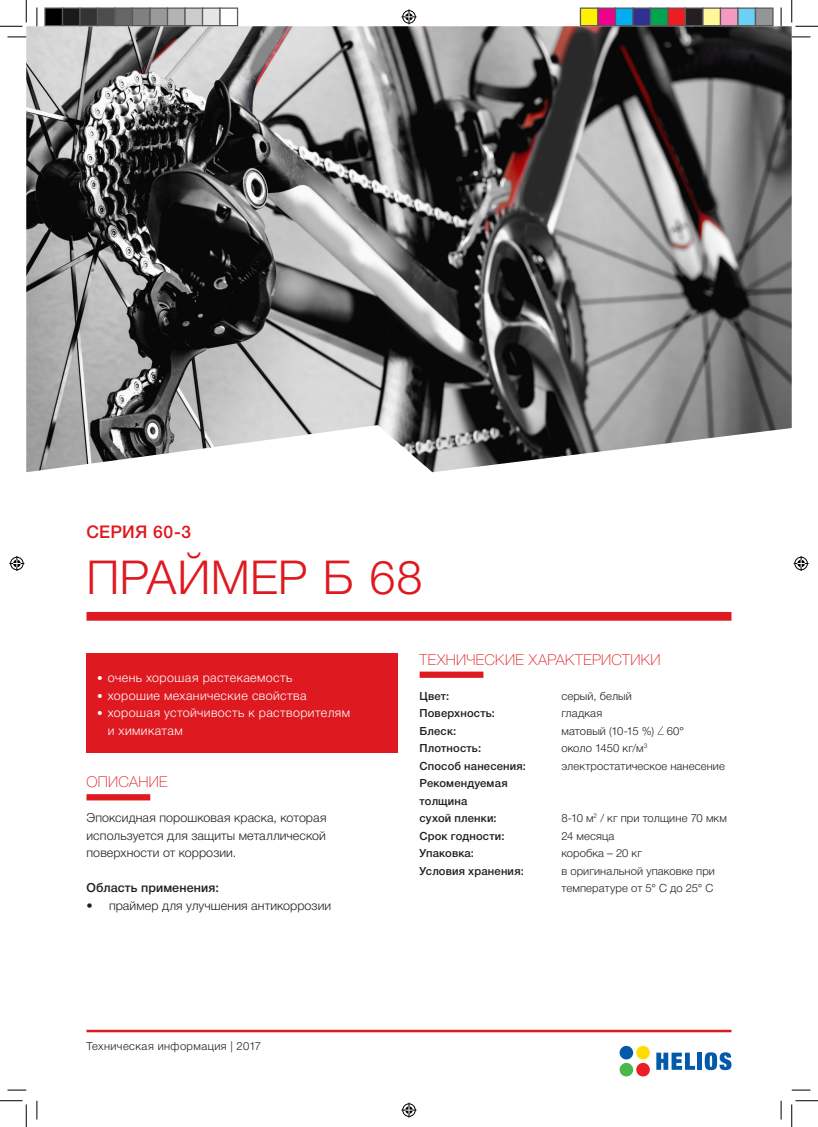
<style>
.page{position:relative;width:818px;height:1127px;background:#fff}
.page>*{position:absolute;margin:0;border:0;box-sizing:border-box;transform-origin:0 0}
.t1{font:300 46.88px "Helvetica Neue Cyr";letter-spacing:.005em;color:#de1920}
.t2{font:500 17.5px "Helvetica Neue Cyr";color:#de1920}
.t3{font:100 15px "Helvetica Neue Cyr";letter-spacing:.02em;color:#de1920}
.t4{font:300 12.5px/17.5px "Helvetica Neue Cyr";letter-spacing:.01em;color:#231f20;text-align:justify}
.t5{font:300 12.5px/17.5px "Helvetica Neue Cyr";letter-spacing:.035em;color:#fff}
.t6{font:500 12.5px "Helvetica Neue Cyr";letter-spacing:.01em;color:#231f20}
.t7{font:300 11.25px/17.5px "Helvetica Neue Cyr";letter-spacing:.01em;color:#231f20}
.t8{font:500 11.25px/17.5px "Helvetica Neue Cyr";letter-spacing:.015em;color:#231f20}
.t9{font:300 11.25px "Helvetica Neue Cyr";letter-spacing:.035em;color:#231f20}
.s1{font-size:11.25px}
</style>
<div class="page">
<hr style="left:86px;top:1029px;width:645px;height:2px;background:#de1920">
<div style="left:86px;top:611px;width:645px;height:9px;background:#de1920"></div>
<div style="left:86px;top:794px;width:64px;height:6px;background:#de1920"></div>
<div style="left:420px;top:671px;width:63px;height:6px;background:#de1920"></div>
<svg style="left:657px;top:726px;width:6px;height:8px"></svg>
<img style="left:26px;top:26px;width:766px;height:446px">
<svg style="left:656px;top:1052px;width:39px;height:17px"></svg>
<div style="left:697px;top:1052px;width:5px;height:17px;background:#015aaa"></div>
<svg style="left:705px;top:1052px;width:26px;height:17px"></svg>
<div style="left:636px;top:1045px;width:14px;height:14px;background:#ffdc01;border-radius:50%"></div>
<div style="left:636px;top:1062px;width:14px;height:14px;background:#ee1d23;border-radius:50%"></div>
<div style="left:619px;top:1045px;width:14px;height:14px;background:#015aaa;border-radius:50%"></div>
<div style="left:619px;top:1062px;width:14px;height:14px;background:#4cb848;border-radius:50%"></div>
<div style="left:86px;top:653px;width:312px;height:98px;background:#de1920"></div>
<svg style="left:8px;top:36px;width:18px;height:2px"></svg>
<svg style="left:792px;top:36px;width:18px;height:2px"></svg>
<svg style="left:8px;top:1089px;width:18px;height:1px"></svg>
<svg style="left:792px;top:1089px;width:18px;height:1px"></svg>
<svg style="left:36px;top:8px;width:2px;height:18px"></svg>
<svg style="left:36px;top:1100px;width:2px;height:19px"></svg>
<svg style="left:780px;top:8px;width:2px;height:18px"></svg>
<svg style="left:780px;top:1100px;width:2px;height:19px"></svg>
<svg style="left:0;top:0;width:27px;height:27px"></svg>
<svg style="left:0;top:1100px;width:27px;height:26px"></svg>
<svg style="left:791px;top:0;width:27px;height:27px"></svg>
<svg style="left:791px;top:1100px;width:27px;height:26px"></svg>
<svg style="left:401px;top:9px;width:15px;height:15px"></svg>
<svg style="left:401px;top:1102px;width:15px;height:15px"></svg>
<svg style="left:9px;top:556px;width:15px;height:15px"></svg>
<svg style="left:793px;top:556px;width:15px;height:15px"></svg>
<div style="left:45px;top:8px;width:18px;height:18px;background:#000"></div>
<div style="left:44px;top:8px;width:19px;height:18px;border:1px solid #595959"></div>
<div style="left:63px;top:8px;width:17px;height:18px;background:#1a1a1a"></div>
<div style="left:62px;top:8px;width:19px;height:18px;border:1px solid #595959"></div>
<div style="left:80px;top:8px;width:18px;height:18px;background:#333"></div>
<div style="left:79px;top:8px;width:19px;height:18px;border:1px solid #595959"></div>
<div style="left:98px;top:8px;width:17px;height:18px;background:#4d4d4d"></div>
<div style="left:97px;top:8px;width:19px;height:18px;border:1px solid #595959"></div>
<div style="left:115px;top:8px;width:18px;height:18px;background:#666"></div>
<div style="left:114px;top:8px;width:19px;height:18px;border:1px solid #595959"></div>
<div style="left:133px;top:8px;width:17px;height:18px;background:#808080"></div>
<div style="left:132px;top:8px;width:19px;height:18px;border:1px solid #595959"></div>
<div style="left:150px;top:8px;width:18px;height:18px;background:#999"></div>
<div style="left:149px;top:8px;width:19px;height:18px;border:1px solid #595959"></div>
<div style="left:168px;top:8px;width:17px;height:18px;background:#b3b3b3"></div>
<div style="left:167px;top:8px;width:19px;height:18px;border:1px solid #595959"></div>
<div style="left:185px;top:8px;width:18px;height:18px;background:#ccc"></div>
<div style="left:184px;top:8px;width:19px;height:18px;border:1px solid #595959"></div>
<div style="left:203px;top:8px;width:17px;height:18px;background:#e6e6e6"></div>
<div style="left:202px;top:8px;width:19px;height:18px;border:1px solid #595959"></div>
<div style="left:219px;top:8px;width:19px;height:18px;border:1px solid #595959"></div>
<div style="left:580px;top:8px;width:18px;height:18px;background:#fff101"></div>
<div style="left:580px;top:8px;width:18px;height:18px;border:1px solid #595959"></div>
<div style="left:598px;top:8px;width:17px;height:18px;background:#ed028c"></div>
<div style="left:597px;top:8px;width:19px;height:18px;border:1px solid #595959"></div>
<div style="left:615px;top:8px;width:18px;height:18px;background:#00aeef"></div>
<div style="left:615px;top:8px;width:18px;height:18px;border:1px solid #595959"></div>
<div style="left:633px;top:8px;width:17px;height:18px;background:#2e3092"></div>
<div style="left:632px;top:8px;width:19px;height:18px;border:1px solid #595959"></div>
<div style="left:650px;top:8px;width:18px;height:18px;background:#00a54f"></div>
<div style="left:650px;top:8px;width:18px;height:18px;border:1px solid #595959"></div>
<div style="left:668px;top:8px;width:17px;height:18px;background:#ee1d23"></div>
<div style="left:667px;top:8px;width:19px;height:18px;border:1px solid #595959"></div>
<div style="left:685px;top:8px;width:18px;height:18px;background:#231f20"></div>
<div style="left:685px;top:8px;width:18px;height:18px;border:1px solid #595959"></div>
<div style="left:703px;top:8px;width:17px;height:18px;background:#fff79a"></div>
<div style="left:702px;top:8px;width:19px;height:18px;border:1px solid #595959"></div>
<div style="left:720px;top:8px;width:18px;height:18px;background:#f499c2"></div>
<div style="left:720px;top:8px;width:18px;height:18px;border:1px solid #595959"></div>
<div style="left:738px;top:8px;width:17px;height:18px;background:#6bcff6"></div>
<div style="left:737px;top:8px;width:19px;height:18px;border:1px solid #595959"></div>
<div style="left:755px;top:8px;width:18px;height:18px;background:#939598"></div>
<div style="left:755px;top:8px;width:18px;height:18px;border:1px solid #595959"></div>
<h2 class="t2" style="left:86px;top:521px;width:106px">Серия 60-3</h2>
<h1 class="t1" style="left:86px;top:552px;width:337px">ПРАЙМЕР Б 68</h1>
<p class="t5" style="left:97px;top:668px;width:197px"><span class="s1">•</span> очень хорошая растекаемость</p>
<p class="t5" style="left:97px;top:686px;width:211px"><span class="s1">•</span> хорошие механические свойства</p>
<p class="t5" style="left:108px;top:703px;width:244px;text-indent:-11px"><span class="s1">•</span> хорошая устойчивость к растворителям и химикатам</p>
<h3 class="t3" style="left:86px;top:773px;width:82px">Описание</h3>
<p class="t4" style="left:86px;top:808px;width:242px">Эпоксидная порошковая краска, которая используется для защиты металлической поверхности от коррозии.</p>
<p class="t6" style="left:86px;top:880px;width:134px">Область применения:</p>
<p class="t4" style="left:86px;top:896px;width:246px">• праймер для улучшения антикоррозии</p>
<p class="t9" style="left:87px;top:1039px;width:176px">Техническая информация | 2017</p>
<h3 class="t3" style="left:420px;top:650px;width:242px">технические характеристики</h3>
<p class="t8" style="left:420px;top:686px;width:31px">Цвет:</p>
<p class="t7" style="left:561px;top:686px;width:72px">серый, белый</p>
<p class="t8" style="left:420px;top:704px;width:77px">Поверхность:</p>
<p class="t7" style="left:561px;top:704px;width:42px">гладкая</p>
<p class="t8" style="left:420px;top:721px;width:38px">Блеск:</p>
<p class="t7" style="left:561px;top:721px;width:124px">матовый (10-15 %) 60°</p>
<p class="t8" style="left:420px;top:739px;width:63px">Плотность:</p>
<p class="t7" style="left:561px;top:739px;width:87px">около 1450 кг/м<sup>3</sup></p>
<p class="t8" style="left:420px;top:756px;width:108px">Способ нанесения:</p>
<p class="t7" style="left:561px;top:756px;width:165px">электростатическое нанесение</p>
<p class="t8" style="left:420px;top:774px;width:90px">Рекомендуемая толщина<br>сухой пленки:</p>
<p class="t7" style="left:561px;top:809px;width:167px">8-10 м<sup>2</sup> / кг при толщине 70 мкм</p>
<p class="t8" style="left:420px;top:826px;width:86px">Срок годности:</p>
<p class="t7" style="left:561px;top:826px;width:55px">24 месяца</p>
<p class="t8" style="left:420px;top:844px;width:56px">Упаковка:</p>
<p class="t7" style="left:561px;top:844px;width:82px">коробка – 20 кг</p>
<p class="t8" style="left:420px;top:861px;width:106px">Условия хранения:</p>
<p class="t7" style="left:561px;top:861px;width:155px">в оригинальной упаковке при температуре от 5° С до 25° С</p>
</div>
